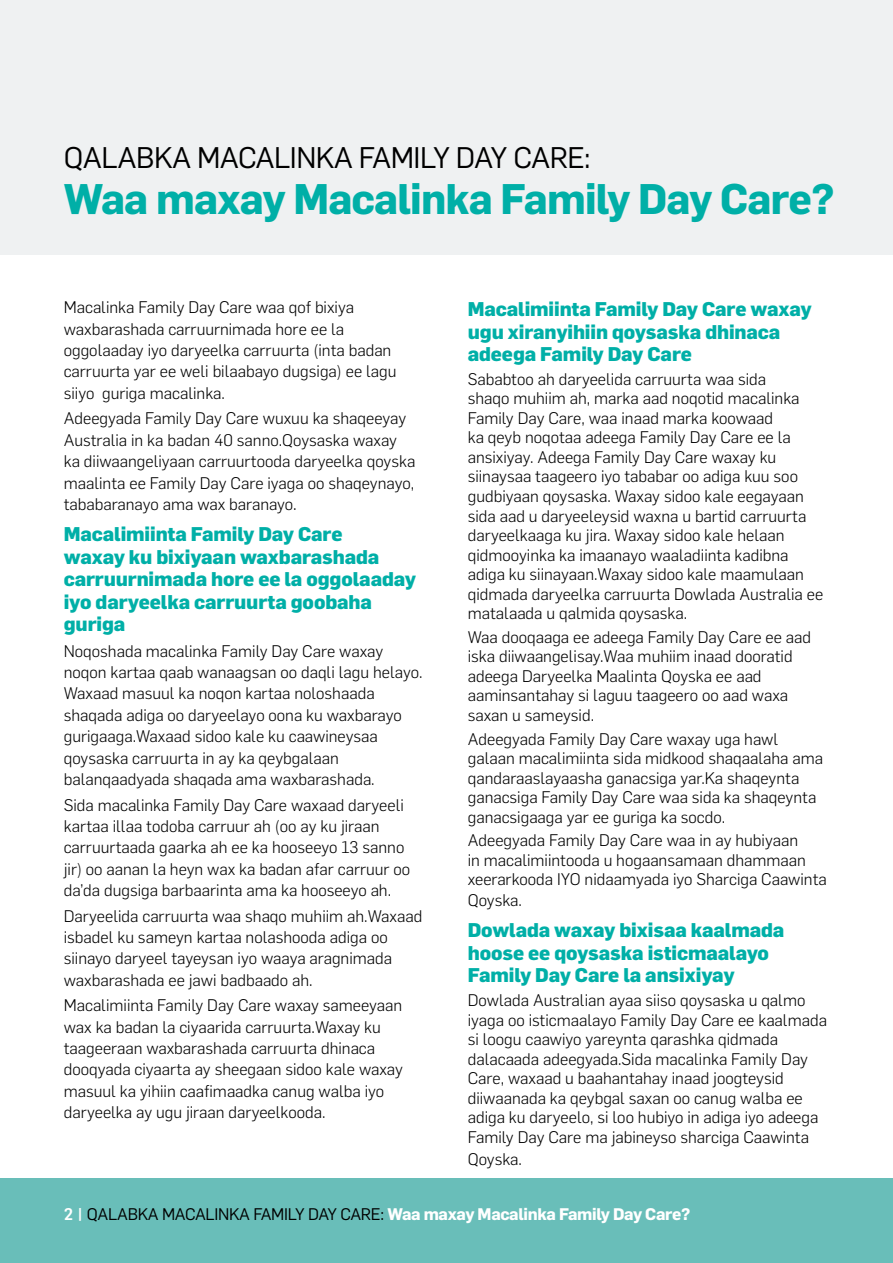
<style>
.page{position:relative;width:893px;height:1263px;background:#fff}
.page>*{position:absolute;margin:0;border:0;box-sizing:border-box;transform-origin:0 0}
.t1{font:700 42px "Flama";letter-spacing:-.02em;color:#00afa7}
.t2{font:29.25px "Flama";letter-spacing:-.02em;color:#000}
.t3{font:800 19.5px/22.5px "Flama";letter-spacing:-.005em;color:#00afa7}
.t4{font:300 16.5px/19.5px "Flama";color:#000}
.t5{font:700 16.5px "Flama";letter-spacing:-.02em;color:#fff}
.s1{font-size:17.25px}
.s2{font-weight:500}
.s3{font-weight:400;color:#000}
</style>
<div class="page">
<div style="left:0;top:0;width:893px;height:255px;background:#eff1f2"></div>
<div style="left:0;top:1178px;width:893px;height:85px;background:#69beb9"></div>
<h2 class="t2" style="left:64px;top:138px;width:528px">QALABKA MACALINKA FAMILY DAY CARE:</h2>
<h1 class="t1" style="left:64px;top:168px;width:772px">Waa maxay Macalinka Family Day Care?</h1>
<p class="t4" style="left:64px;top:296px;width:334px;line-height:21.3px">Macalinka Family Day Care waa qof bixiya waxbarashada carruurnimada hore ee la oggolaaday iyo daryeelka carruurta (inta badan carruurta yar ee weli bilaabayo dugsiga) ee lagu siiyo guriga macalinka.</p>
<p class="t4" style="left:64px;top:407px;width:353px;line-height:21.3px">Adeegyada Family Day Care wuxuu ka shaqeeyay Australia in ka badan 40 sanno.Qoysaska waxay ka diiwaangeliyaan carruurtooda daryeelka qoyska maalinta ee Family Day Care iyaga oo shaqeynayo, tababaranayo ama wax baranayo<span class="s1">.</span></p>
<p class="t3" style="left:64px;top:521px;width:354px">Macalimiinta Family Day Care<br>waxay ku bixiyaan waxbarashada carruurnimada hore ee la oggolaaday iyo daryeelka carruurta goobaha guriga</p>
<p class="t4" style="left:64px;top:639px;width:360px;line-height:21.3px">Noqoshada macalinka Family Day Care waxay noqon kartaa qaab wanaagsan oo daqli lagu helayo.<br>Waxaad masuul ka noqon kartaa noloshaada shaqada adiga oo daryeelayo oona ku waxbarayo gurigaaga.Waxaad sidoo kale ku caawineysaa qoysaska carruurta in ay ka qeybgalaan balanqaadyada shaqada ama waxbarashada.</p>
<p class="t4" style="left:64px;top:793px;width:348px;line-height:21.3px">Sida macalinka Family Day Care waxaad daryeeli kartaa illaa todoba carruur ah (oo ay ku jiraan carruurtaada gaarka ah ee ka hooseeyo 13 sanno jir) oo aanan la heyn wax ka badan afar carruur oo da’da dugsiga barbaarinta ama ka hooseeyo ah.</p>
<p class="t4" style="left:64px;top:904px;width:360px;line-height:21.3px">Daryeelida carruurta waa shaqo muhiim ah.Waxaad isbadel ku sameyn kartaa nolashooda adiga oo siinayo daryeel tayeysan iyo waaya aragnimada waxbarashada ee jawi badbaado ah.</p>
<p class="t4" style="left:64px;top:994px;width:341px;line-height:21.3px">Macalimiinta Family Day Care waxay sameeyaan wax ka badan la ciyaarida carruurta.Waxay ku taageeraan waxbarashada carruurta dhinaca dooqyada ciyaarta ay sheegaan sidoo kale waxay masuul ka yihiin caafimaadka canug walba iyo daryeelka ay ugu jiraan daryeelkooda.</p>
<p class="t3" style="left:468px;top:297px;width:345px">Macalimiinta Family Day Care waxay ugu xiranyihiin qoysaska dhinaca adeega Family Day Care</p>
<p class="t4" style="left:468px;top:368px;width:357px">Sababtoo ah daryeelida carruurta waa sida<br>shaqo muhiim ah, marka aad noqotid macalinka Family Day Care, waa inaad marka koowaad<br>ka qeyb noqotaa adeega Family Day Care ee la ansixiyay. Adeega Family Day Care waxay ku siinaysaa taageero iyo tababar oo adiga kuu soo gudbiyaan qoysaska. Waxay sidoo kale eegayaan sida aad u daryeeleysid waxna u bartid carruurta daryeelkaaga ku jira. Waxay sidoo kale helaan qidmooyinka ka imaanayo waaladiinta kadibna adiga ku siinayaan.Waxay sidoo kale maamulaan qidmada daryeelka carruurta Dowlada Australia ee matalaada u qalmida qoysaska.</p>
<p class="t4" style="left:468px;top:626px;width:345px">Waa dooqaaga ee adeega Family Day Care ee aad iska diiwaangelisay.Waa muhiim inaad dooratid adeega Daryeelka Maalinta Qoyska ee aad aaminsantahay si laguu taageero oo aad waxa saxan u sameysid.</p>
<p class="t4" style="left:468px;top:728px;width:357px">Adeegyada Family Day Care waxay uga hawl galaan macalimiinta sida midkood shaqaalaha ama qandaraaslayaasha ganacsiga yar.Ka shaqeynta ganacsiga Family Day Care waa sida ka shaqeynta ganacsigaaga yar ee guriga ka socdo.</p>
<p class="t4" style="left:468px;top:830px;width:361px">Adeegyada Family Day Care waa in ay hubiyaan<br>in macalimiintooda u hogaansamaan dhammaan xeerarkooda IYO nidaamyada iyo Sharciga Caawinta</p>
<p class="t4" style="left:468px;top:890px;width:56px">Qoyska.</p>
<p class="t3" style="left:468px;top:918px;width:318px">Dowlada waxay bixisaa kaalmada hoose ee qoysaska isticmaalayo<br>Family Day Care la ansixiyay</p>
<p class="t4" style="left:468px;top:989px;width:361px">Dowlada Australian ayaa siiso qoysaska u qalmo iyaga oo isticmaalayo Family Day Care ee kaalmada si loogu caawiyo yareynta qarashka qidmada dalacaada adeegyada.Sida macalinka Family Day Care, waxaad u baahantahay inaad joogteysid diiwaanada ka qeybgal saxan oo canug walba ee adiga ku daryeelo, si loo hubiyo in adiga iyo adeega Family Day Care ma jabineyso sharciga Caawinta</p>
<p class="t4" style="left:468px;top:1148px;width:56px">Qoyska.</p>
<p class="t5" style="left:64px;top:1202px;width:628px"><span class="s2">2 |</span> <span class="s3">QALABKA MACALINKA FAMILY DAY CARE:</span> Waa maxay Macalinka Family Day Care?</p>
</div>
